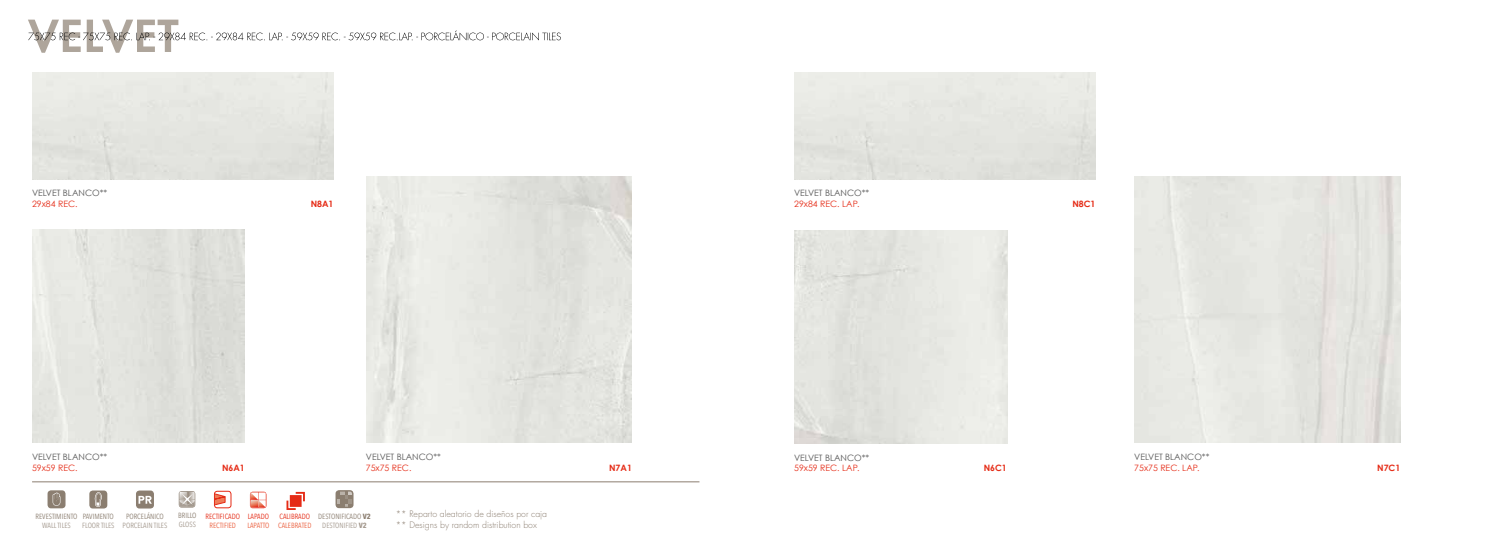
<style>
.page{position:relative;width:1489px;height:550px;background:#fff}
.page>*{position:absolute;margin:0;border:0;box-sizing:border-box;transform-origin:0 0}
.t1{font:8.75px "Century Gothic";color:#565656}
.t2{font:8.75px "Century Gothic";color:#e52b16}
.t3{font:300 8.75px/10.5px "Futura Std";color:#8b7e70}
.t4{font:700 8.75px "Century Gothic";color:#e52b16}
.t5{font:7.5px/9px "Avenir Next Condensed";color:#8b7e70;text-align:center}
.t6{font:7.5px "Avenir Next Condensed";color:#a3988d}
.t7{font:7.5px "Avenir Next Condensed";color:#e52b16}
.t8{font:7.5px "Avenir Next Condensed";color:#eb5f3d}
.s1{font-weight:700}
.s2{color:#a3988d}
.s3{font-weight:700;color:#a3988d}
</style>
<div class="page">
<svg style="left:28px;top:20px;width:533px;height:33px"></svg>
<img style="left:366px;top:176px;width:266px;height:266px">
<img style="left:32px;top:230px;width:213px;height:212px">
<img style="left:1134px;top:176px;width:266px;height:266px">
<div style="left:90px;top:491px;width:17px;height:16px;background:#8b7e70;border-radius:3px"></div>
<div style="left:89px;top:490px;width:18px;height:18px;border:1px solid #8b7e70;border-radius:3px"></div>
<svg style="left:94px;top:490px;width:10px;height:16px"></svg>
<svg style="left:250px;top:491px;width:16px;height:17px"></svg>
<svg style="left:251px;top:492px;width:15px;height:15px"></svg>
<div style="left:137px;top:491px;width:16px;height:16px;background:#8b7e70;border-radius:3px"></div>
<div style="left:136px;top:490px;width:18px;height:18px;border:1px solid #8b7e70;border-radius:3px"></div>
<svg style="left:138px;top:495px;width:14px;height:8px"></svg>
<svg style="left:216px;top:492px;width:10px;height:13px"></svg>
<div style="left:214px;top:490px;width:17px;height:18px;border:1px solid #e52b16;border-radius:3px"></div>
<svg style="left:286px;top:491px;width:19px;height:18px"></svg>
<svg style="left:179px;top:490px;width:16px;height:17px"></svg>
<svg style="left:179px;top:491px;width:16px;height:15px"></svg>
<svg style="left:337px;top:491px;width:16px;height:16px"></svg>
<div style="left:335px;top:489px;width:18px;height:18px;border:1px solid #8b7e70;border-radius:3px"></div>
<svg style="left:48px;top:490px;width:17px;height:17px"></svg>
<div style="left:48px;top:490px;width:17px;height:18px;border:1px solid #8b7e70;border-radius:3px"></div>
<svg style="left:53px;top:492px;width:7px;height:13px"></svg>
<hr style="left:32px;top:481px;width:667px;height:1px;background:#8b7e70">
<p class="t1" style="left:32px;top:187px;width:77px">VELVET BLANCO**</p>
<p class="t2" style="left:32px;top:198px;width:47px">29x84 REC.</p>
<p class="t4" style="left:311px;top:198px;width:24px">N8A1</p>
<p class="t1" style="left:32px;top:451px;width:77px">VELVET BLANCO**</p>
<p class="t2" style="left:32px;top:462px;width:47px">59x59 REC.</p>
<p class="t4" style="left:222px;top:461px;width:24px">N6A1</p>
<p class="t1" style="left:366px;top:451px;width:77px">VELVET BLANCO**</p>
<p class="t2" style="left:366px;top:462px;width:47px">75x75 REC.</p>
<p class="t4" style="left:609px;top:461px;width:24px">N7A1</p>
<p class="t5" style="left:36px;top:511px;width:43px">REVESTIMIENTO</p>
<p class="t6" style="left:42px;top:520px;width:30px">WALL TILES</p>
<p class="t5" style="left:83px;top:511px;width:33px">PAVIMENTO</p>
<p class="t6" style="left:82px;top:520px;width:34px">FLOOR TILES</p>
<p class="t5" style="left:126px;top:511px;width:39px">PORCELÁNICO</p>
<p class="t6" style="left:123px;top:520px;width:46px">PORCELAIN TILES</p>
<p class="t5" style="left:178px;top:511px;width:20px">BRILLO</p>
<p class="t6" style="left:179px;top:520px;width:19px">GLOSS</p>
<p class="t5" style="left:318px;top:511px;width:54px">DESTONIFICADO <span class="s1">V2<br></span><span class="s2">DESTONIFIED</span> <span class="s3">V2</span></p>
<p class="t3" style="left:396px;top:508px;width:153px">** Reparto aleatorio de diseños por caja ** Designs by random distribution box</p>
<p class="t7" style="left:205px;top:511px;width:36px">RECTIFICADO</p>
<p class="t8" style="left:209px;top:520px;width:28px">RECTIFIED</p>
<p class="t7" style="left:248px;top:511px;width:23px">LAPADO</p>
<p class="t8" style="left:247px;top:520px;width:23px">LAPATTO</p>
<p class="t7" style="left:280px;top:511px;width:32px">CALIBRADO</p>
<p class="t8" style="left:278px;top:520px;width:35px">CALEBRATED</p>
<p class="t1" style="left:794px;top:187px;width:77px">VELVET BLANCO**</p>
<p class="t2" style="left:794px;top:198px;width:67px">29x84 REC. LAP.</p>
<p class="t4" style="left:1072px;top:198px;width:25px">N8C1</p>
<p class="t1" style="left:794px;top:451px;width:77px">VELVET BLANCO**</p>
<p class="t2" style="left:794px;top:462px;width:67px">59x59 REC. LAP.</p>
<p class="t4" style="left:983px;top:462px;width:25px">N6C1</p>
<p class="t1" style="left:1134px;top:451px;width:77px">VELVET BLANCO**</p>
<p class="t2" style="left:1134px;top:462px;width:67px">75x75 REC. LAP.</p>
<p class="t4" style="left:1377px;top:461px;width:25px">N7C1</p>
</div>
